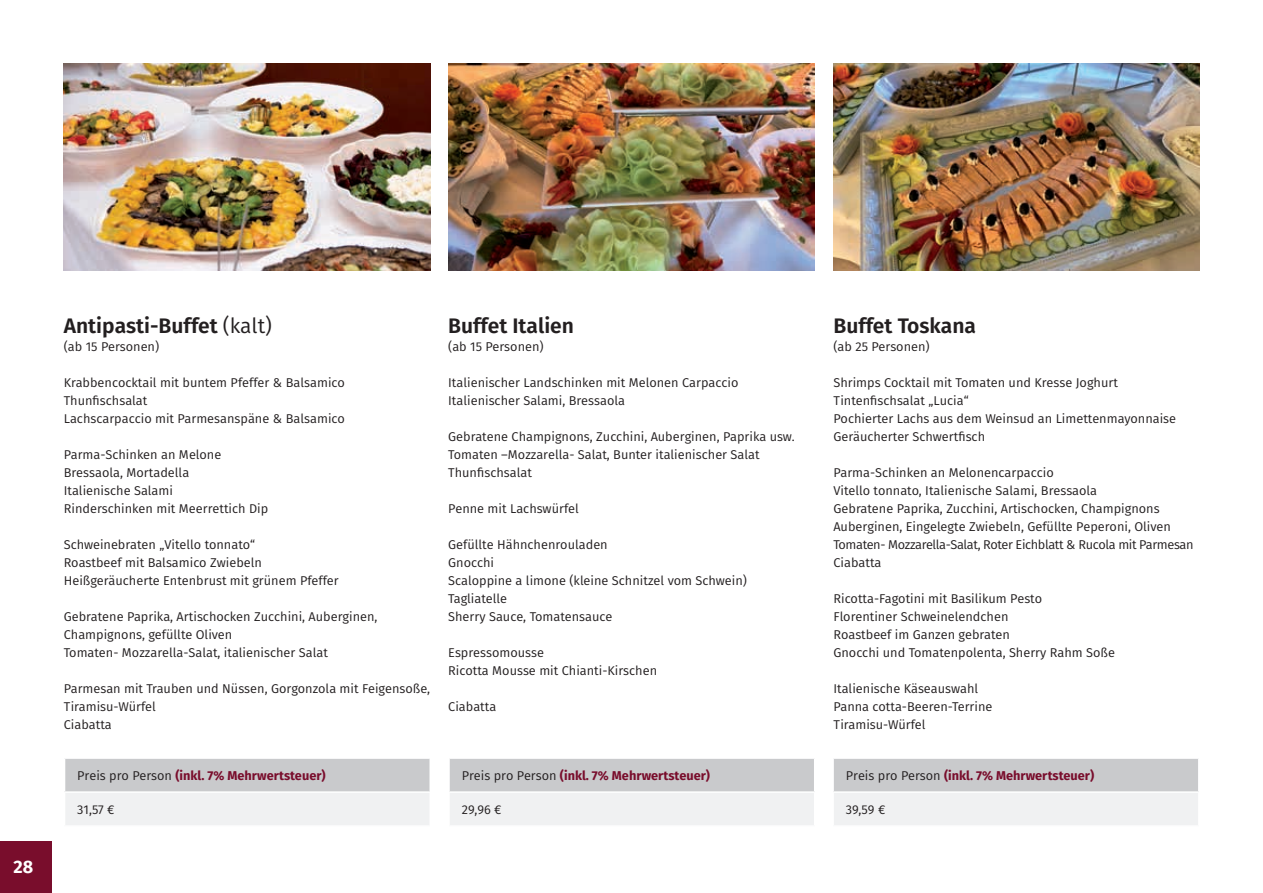
<style>
.page{position:relative;width:1263px;height:893px;background:#fff}
.page>*{position:absolute;margin:0;border:0;box-sizing:border-box;transform-origin:0 0}
.t1{font:600 21px "Fira Sans";color:#231f20}
.t2{font:700 18px "Fira Sans";color:#fff}
.t3{font:12.75px/18px "Fira Sans";color:#231f20}
.t4{font:700 12.75px "Fira Sans";color:#790d2c}
.s1{font-weight:400}
.s2{font-weight:400;color:#231f20}
</style>
<div class="page">
<img style="left:64px;top:63px;width:366px;height:207px">
<img style="left:448px;top:63px;width:367px;height:207px">
<img style="left:833px;top:63px;width:367px;height:207px">
<div style="left:0;top:842px;width:51px;height:51px;background:#790d2c"></div>
<div style="left:65px;top:758px;width:365px;height:34px;background:#c9cacc"></div>
<div style="left:65px;top:792px;width:365px;height:34px;background:#f0f1f2"></div>
<hr style="left:64px;top:757px;width:367px;height:2px;background:#fff">
<hr style="left:429px;top:759px;width:2px;height:32px;background:#fff">
<hr style="left:429px;top:793px;width:2px;height:32px;background:#fff">
<hr style="left:64px;top:791px;width:367px;height:2px;background:#fff">
<hr style="left:64px;top:825px;width:367px;height:2px;background:#fff">
<div style="left:449px;top:758px;width:366px;height:34px;background:#c9cacc"></div>
<div style="left:449px;top:792px;width:366px;height:34px;background:#f0f1f2"></div>
<hr style="left:448px;top:793px;width:2px;height:32px;background:#fff">
<hr style="left:448px;top:757px;width:367px;height:2px;background:#fff">
<hr style="left:448px;top:759px;width:2px;height:32px;background:#fff">
<hr style="left:814px;top:759px;width:1px;height:32px;background:#fff">
<hr style="left:814px;top:793px;width:1px;height:32px;background:#fff">
<hr style="left:448px;top:791px;width:367px;height:2px;background:#fff">
<hr style="left:448px;top:825px;width:367px;height:2px;background:#fff">
<div style="left:833px;top:758px;width:366px;height:34px;background:#c9cacc"></div>
<div style="left:833px;top:792px;width:366px;height:34px;background:#f0f1f2"></div>
<hr style="left:832px;top:793px;width:2px;height:32px;background:#fff">
<hr style="left:832px;top:757px;width:367px;height:2px;background:#fff">
<hr style="left:832px;top:759px;width:2px;height:32px;background:#fff">
<hr style="left:1198px;top:759px;width:1px;height:32px;background:#fff">
<hr style="left:1198px;top:793px;width:1px;height:32px;background:#fff">
<hr style="left:832px;top:791px;width:367px;height:2px;background:#fff">
<hr style="left:832px;top:825px;width:367px;height:2px;background:#fff">
<h2 class="t2" style="left:13px;top:852px;width:21px">28</h2>
<h1 class="t1" style="left:64px;top:308px;width:210px">Antipasti-Buffet <span class="s1">(kalt)</span></h1>
<p class="t3" style="left:64px;top:337px;width:97px">(ab 15 Personen)</p>
<p class="t3" style="left:64px;top:373px;width:283px">Krabbencocktail mit buntem Pfeffer &amp; Balsamico<br>Thunfischsalat<br>Lachscarpaccio mit Parmesanspäne &amp; Balsamico</p>
<p class="t3" style="left:64px;top:445px;width:206px">Parma-Schinken an Melone<br>Bressaola, Mortadella<br>Italienische Salami<br>Rinderschinken mit Meerrettich Dip</p>
<p class="t3" style="left:64px;top:535px;width:276px">Schweinebraten „Vitello tonnato“<br>Roastbeef mit Balsamico Zwiebeln<br>Heißgeräucherte Entenbrust mit grünem Pfeffer</p>
<p class="t3" style="left:64px;top:607px;width:315px">Gebratene Paprika, Artischocken Zucchini, Auberginen,<br>Champignons, gefüllte Oliven<br>Tomaten- Mozzarella-Salat, italienischer Salat</p>
<p class="t3" style="left:64px;top:679px;width:368px">Parmesan mit Trauben und Nüssen, Gorgonzola mit Feigensoße,<br>Tiramisu-Würfel<br>Ciabatta</p>
<p class="t4" style="left:77px;top:765px;width:250px"><span class="s2">Preis pro Person</span> (inkl. 7% Mehrwertsteuer)</p>
<p class="t3" style="left:77px;top:800px;width:39px">31,57 €</p>
<h1 class="t1" style="left:448px;top:308px;width:127px">Buffet Italien</h1>
<p class="t3" style="left:448px;top:337px;width:97px">(ab 15 Personen)</p>
<p class="t3" style="left:448px;top:373px;width:292px">Italienischer Landschinken mit Melonen Carpaccio<br>Italienischer Salami, Bressaola</p>
<p class="t3" style="left:448px;top:427px;width:348px">Gebratene Champignons, Zucchini, Auberginen, Paprika usw.<br>Tomaten –Mozzarella- Salat, Bunter italienischer Salat<br>Thunfischsalat</p>
<p class="t3" style="left:448px;top:499px;width:132px">Penne mit Lachswürfel</p>
<p class="t3" style="left:448px;top:535px;width:300px">Gefüllte Hähnchenrouladen<br>Gnocchi<br>Scaloppine a limone (kleine Schnitzel vom Schwein)<br>Tagliatelle<br>Sherry Sauce, Tomatensauce</p>
<p class="t3" style="left:448px;top:643px;width:210px">Espressomousse<br>Ricotta Mousse mit Chianti-Kirschen</p>
<p class="t3" style="left:448px;top:697px;width:50px">Ciabatta</p>
<p class="t4" style="left:462px;top:765px;width:250px"><span class="s2">Preis pro Person</span> (inkl. 7% Mehrwertsteuer)</p>
<p class="t3" style="left:462px;top:800px;width:41px">29,96 €</p>
<h1 class="t1" style="left:833px;top:308px;width:144px">Buffet Toskana</h1>
<p class="t3" style="left:833px;top:337px;width:98px">(ab 25 Personen)</p>
<p class="t3" style="left:833px;top:373px;width:344px">Shrimps Cocktail mit Tomaten und Kresse Joghurt Tintenfischsalat „Lucia“<br>Pochierter Lachs aus dem Weinsud an Limettenmayonnaise Geräucherter Schwertfisch</p>
<p class="t3" style="left:833px;top:463px;width:362px">Parma-Schinken an Melonencarpaccio<br>Vitello tonnato, Italienische Salami, Bressaola<br>Gebratene Paprika, Zucchini, Artischocken, Champignons Auberginen, Eingelegte Zwiebeln, Gefüllte Peperoni, Oliven Tomaten- Mozzarella-Salat, Roter Eichblatt &amp; Rucola mit Parmesan Ciabatta</p>
<p class="t3" style="left:833px;top:589px;width:283px">Ricotta-Fagotini mit Basilikum Pesto<br>Florentiner Schweinelendchen<br>Roastbeef im Ganzen gebraten<br>Gnocchi und Tomatenpolenta, Sherry Rahm Soße</p>
<p class="t3" style="left:833px;top:679px;width:160px">Italienische Käseauswahl<br>Panna cotta-Beeren-Terrine<br>Tiramisu-Würfel</p>
<p class="t4" style="left:846px;top:765px;width:250px"><span class="s2">Preis pro Person</span> (inkl. 7% Mehrwertsteuer)</p>
<p class="t3" style="left:846px;top:800px;width:41px">39,59 €</p>
</div>
